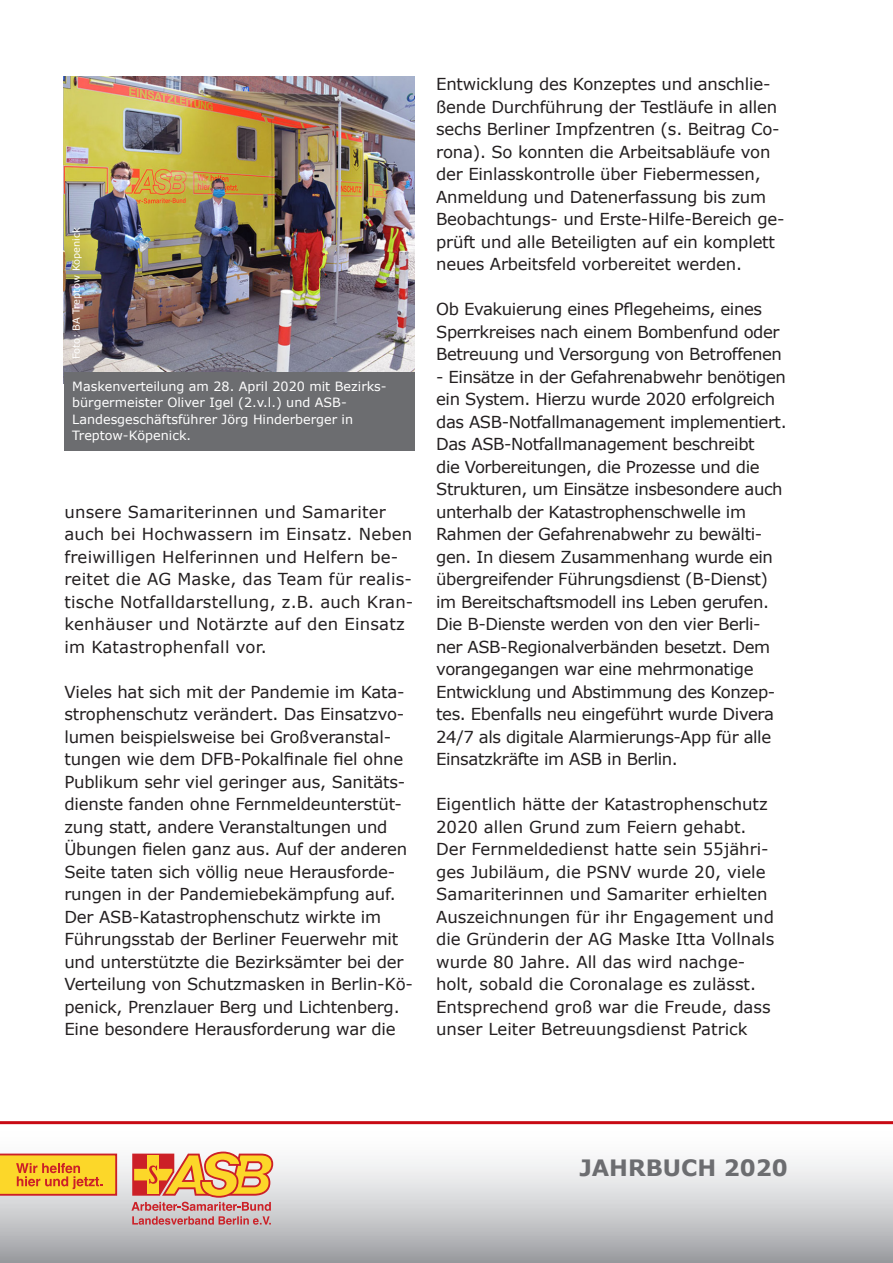
<style>
.page{position:relative;width:893px;height:1263px;background:#fff}
.page>*{position:absolute;margin:0;border:0;box-sizing:border-box;transform-origin:0 0}
.t1{font:700 22.5px "Verdana";color:#6c6d70}
.Inhalt_Text{font:16.5px/22.5px "Verdana";letter-spacing:-.01em;color:#231f20}
.Inhalt_Text-2{font:16.5px/22.5px "Verdana";letter-spacing:.01em;color:#231f20}
.BU_BIlderbox{font:12.75px/16.5px "Verdana";color:#fff}
.BU_BIlderbox-2{font:9.75px "Verdana";color:#fff}
</style>
<div class="page">
<div style="left:0;top:1124px;width:893px;height:139px;background:linear-gradient(to bottom,#fff,#a3a4a8)"></div>
<hr style="left:0;top:1121px;width:893px;height:3px;background:#c80a14">
<svg style="left:0;top:1153px;width:117px;height:43px;background:#f0ae2c"></svg>
<svg style="left:131px;top:1151px;width:142px;height:74px;background:#dfa275"></svg>
<img style="left:64px;top:77px;width:351px;height:295px">
<div style="left:64px;top:372px;width:351px;height:79px;background:#6c6d70"></div>
<p class="BU_BIlderbox-2" style="left:70px;top:359px;width:134px;rotate:-90deg">Foto: BA Treptow Köpenick</p>
<p class="BU_BIlderbox" style="left:72px;top:377px;width:316px">Maskenverteilung am 28. April 2020 mit Bezirks&shy;bürgermeister Oliver Igel (2.v.l.) und ASB-Landesgeschäftsführer Jörg Hinderberger in Treptow-Köpenick.</p>
<p class="Inhalt_Text-2" style="left:64px;top:500px;width:351px">unsere Samariterinnen und Samariter auch bei Hochwassern im Einsatz. Neben freiwilligen Helferinnen und Helfern be&shy;reitet die AG Maske, das Team für realis&shy;tische Notfalldarstellung, z.B. auch Kran&shy;kenhäuser und Notärzte auf den Einsatz im Katastrophenfall vor.</p>
<p class="Inhalt_Text" style="left:64px;top:680px;width:350px">Vieles hat sich mit der Pandemie im Kata&shy;strophenschutz verändert. Das Einsatzvo&shy;lumen beispielsweise bei Großveranstal&shy;tungen wie dem DFB-Pokalfinale fiel ohne Publikum sehr viel geringer aus, Sanitäts&shy;dienste fanden ohne Fernmeldeunterstüt&shy;zung statt, andere Veranstaltungen und Übungen fielen ganz aus. Auf der anderen Seite taten sich völlig neue Herausforde&shy;rungen in der Pandemiebekämpfung auf.<br>Der ASB-Katastrophenschutz wirkte im Führungsstab der Berliner Feuerwehr mit und unterstützte die Bezirksämter bei der Verteilung von Schutzmasken in Berlin-Kö&shy;penick, Prenzlauer Berg und Lichtenberg.</p>
<p class="Inhalt_Text" style="left:64px;top:1017px;width:333px">Eine besondere Herausforderung war die</p>
<p class="Inhalt_Text" style="left:436px;top:72px;width:350px">Entwicklung des Konzeptes und anschlie&shy;ßende Durchführung der Testläufe in allen sechs Berliner Impfzentren (s. Beitrag Co&shy;rona). So konnten die Arbeitsabläufe von der Einlasskontrolle über Fiebermessen, Anmeldung und Datenerfassung bis zum Beobachtungs- und Erste-Hilfe-Bereich ge&shy;prüft und alle Beteiligten auf ein komplett neues Arbeitsfeld vorbereitet werden.</p>
<p class="Inhalt_Text" style="left:436px;top:297px;width:347px">Ob Evakuierung eines Pflegeheims, eines<br>Sperrkreises nach einem Bombenfund oder<br>Betreuung und Versorgung von Betroffenen</p>
<p class="Inhalt_Text" style="left:436px;top:365px;width:352px">- Einsätze in der Gefahrenabwehr benötigen ein System. Hierzu wurde 2020 erfolgreich das ASB-Notfallmanagement implementiert.<br>Das ASB-Notfallmanagement beschreibt<br>die Vorbereitungen, die Prozesse und die Strukturen, um Einsätze insbesondere auch unterhalb der Katastrophenschwelle im Rahmen der Gefahrenabwehr zu bewälti&shy;gen. In diesem Zusammenhang wurde ein übergreifender Führungsdienst (B-Dienst) im Bereitschaftsmodell ins Leben gerufen.<br>Die B-Dienste werden von den vier Berli&shy;ner ASB-Regionalverbänden besetzt. Dem vorangegangen war eine mehrmonatige Entwicklung und Abstimmung des Konzep&shy;tes. Ebenfalls neu eingeführt wurde Divera 24/7 als digitale Alarmierungs-App für alle Einsatzkräfte im ASB in Berlin.</p>
<p class="Inhalt_Text" style="left:436px;top:792px;width:340px">Eigentlich hätte der Katastrophenschutz 2020 allen Grund zum Feiern gehabt.<br>Der Fernmeldedienst hatte sein 55jähri&shy;ges Jubiläum, die PSNV wurde 20, viele Samariterinnen und Samariter erhielten Auszeichnungen für ihr Engagement und die Gründerin der AG Maske Itta Vollnals wurde 80 Jahre. All das wird nachge&shy;holt, sobald die Coronalage es zulässt.<br>Entsprechend groß war die Freude, dass unser Leiter Betreuungsdienst Patrick</p>
<p class="t1" style="left:579px;top:1154px;width:210px">JAHRBUCH 2020</p>
</div>
